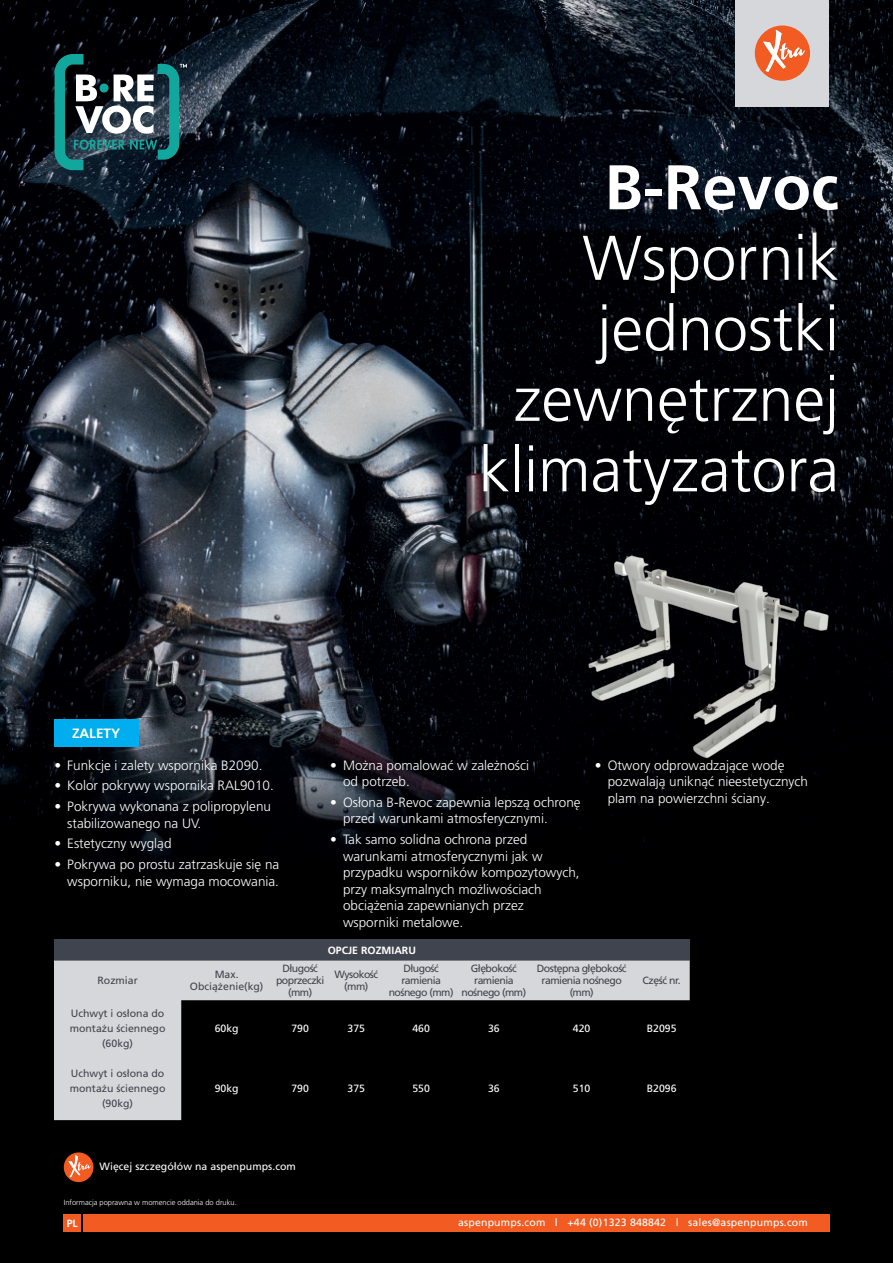
<style>
.page{position:relative;width:893px;height:1263px;background:#fff}
.page>*{position:absolute;margin:0;border:0;box-sizing:border-box;transform-origin:0 0}
.t1{font:300 63px/70.5px "Frutiger LT Pro";color:#fff;text-align:right}
.t2{font:300 13.5px/16.5px "Frutiger LT Pro";color:#fff}
.t3{font:700 13.5px "Frutiger LT Pro";color:#fff}
.t4{font:10.5px/12px "Frutiger LT Pro";letter-spacing:-.05em;color:#40444e;text-align:center}
.t5{font:10.5px "Frutiger LT Pro";letter-spacing:.005em;color:#fff}
.t6{font:10.5px/15px "Frutiger LT Pro";color:#40444e;text-align:center}
.t7{font:700 10.5px "Frutiger LT Pro";color:#fff}
.t8{font:300 7.5px "Frutiger LT Pro";color:#fff}
.s1{font-weight:700}
</style>
<div class="page">
<img style="left:0;top:0;width:893px;height:1263px">
<div style="left:736px;top:0;width:93px;height:106px;background:#d6d7da"></div>
<svg style="left:755px;top:26px;width:55px;height:55px"></svg>
<div style="left:83px;top:1214px;width:746px;height:17px;background:#f25b21"></div>
<div style="left:64px;top:1214px;width:17px;height:17px;background:#f25b21"></div>
<div style="left:54px;top:720px;width:85px;height:27px;background:#00aeef"></div>
<div style="left:54px;top:939px;width:636px;height:21px;background:#40444e"></div>
<svg style="left:54px;top:960px;width:636px;height:160px;background:#555557"></svg>
<img style="left:569px;top:547px;width:264px;height:214px">
<svg style="left:55px;top:54px;width:132px;height:116px;background:#385e62"></svg>
<div style="left:64px;top:1152px;width:29px;height:30px;background:#f25b21;border-radius:50%"></div>
<svg style="left:68px;top:1155px;width:23px;height:22px"></svg>
<p class="t1" style="left:479px;top:153px;width:362px"><span class="s1">B-Revoc<br></span>Wspornik jednostki zewnętrznej klimatyzatora</p>
<p class="t3" style="left:72px;top:726px;width:50px">ZALETY</p>
<p class="t2" style="left:55px;top:757px;width:210px">• Funkcje i zalety wspornika B2090.</p>
<p class="t2" style="left:55px;top:777px;width:221px">• Kolor pokrywy wspornika RAL9010.</p>
<p class="t2" style="left:67px;top:798px;width:205px;text-indent:-13px">• Pokrywa wykonana z polipropylenu stabilizowanego na UV.</p>
<p class="t2" style="left:55px;top:835px;width:118px">• Estetyczny wygląd</p>
<p class="t2" style="left:55px;top:856px;width:226px;text-align:right">• Pokrywa po prostu zatrzaskuje się na wsporniku, nie wymaga mocowania.</p>
<p class="t2" style="left:343px;top:757px;width:188px;text-indent:-13px">• Można pomalować w zależności od potrzeb.</p>
<p class="t2" style="left:343px;top:794px;width:239px;text-indent:-13px">• Osłona B-Revoc zapewnia lepszą ochronę przed warunkami atmosferycznymi.</p>
<p class="t2" style="left:343px;top:831px;width:238px;text-indent:-13px">• Tak samo solidna ochrona przed warunkami atmosferycznymi jak w przypadku wsporników kompozytowych, przy maksymalnych możliwościach obciążenia zapewnianych przez wsporniki metalowe.</p>
<p class="t7" style="left:328px;top:944px;width:90px">OPCJE ROZMIARU</p>
<p class="t2" style="left:608px;top:757px;width:202px;text-indent:-13px">• Otwory odprowadzające wodę pozwalają uniknąć nieestetycznych plam na powierzchni ściany.</p>
<p class="t6" style="left:97px;top:973px;width:42px">Rozmiar</p>
<p class="t6" style="left:190px;top:969px;width:75px;line-height:12px">Max.<br>Obciążenie(kg)</p>
<p class="t4" style="left:276px;top:963px;width:50px">Długość poprzeczki (mm)</p>
<p class="t4" style="left:335px;top:969px;width:45px">Wysokość (mm)</p>
<p class="t4" style="left:389px;top:963px;width:66px">Długość ramienia nośnego (mm)</p>
<p class="t4" style="left:461px;top:963px;width:66px">Głębokość ramienia nośnego (mm)</p>
<p class="t4" style="left:537px;top:963px;width:91px">Dostępna głębokość ramienia nośnego (mm)</p>
<p class="t4" style="left:642px;top:975px;width:40px">Część nr.</p>
<p class="t6" style="left:70px;top:1006px;width:97px">Uchwyt i osłona do montażu ściennego (60kg)</p>
<p class="t6" style="left:70px;top:1066px;width:97px">Uchwyt i osłona do montażu ściennego (90kg)</p>
<p class="t5" style="left:215px;top:1022px;width:25px">60kg</p>
<p class="t5" style="left:291px;top:1022px;width:19px">790</p>
<p class="t5" style="left:348px;top:1022px;width:19px">375</p>
<p class="t5" style="left:412px;top:1022px;width:19px">460</p>
<p class="t5" style="left:488px;top:1022px;width:13px">36</p>
<p class="t5" style="left:573px;top:1022px;width:19px">420</p>
<p class="t5" style="left:647px;top:1022px;width:31px">B2095</p>
<p class="t5" style="left:215px;top:1082px;width:25px">90kg</p>
<p class="t5" style="left:291px;top:1082px;width:19px">790</p>
<p class="t5" style="left:348px;top:1082px;width:19px">375</p>
<p class="t5" style="left:412px;top:1082px;width:19px">550</p>
<p class="t5" style="left:488px;top:1082px;width:13px">36</p>
<p class="t5" style="left:573px;top:1082px;width:19px">510</p>
<p class="t5" style="left:647px;top:1082px;width:31px">B2096</p>
<p class="t5" style="left:99px;top:1160px;width:198px">Więcej szczegółów na aspenpumps.com</p>
<p class="t8" style="left:64px;top:1198px;width:174px">Informacja poprawna w momencie oddania do druku.</p>
<p class="t7" style="left:67px;top:1217px;width:13px">PL</p>
<p class="t5" style="left:458px;top:1216px;width:351px">aspenpumps.com l +44 (0)1323 848842 l sales@aspenpumps.com</p>
</div>
